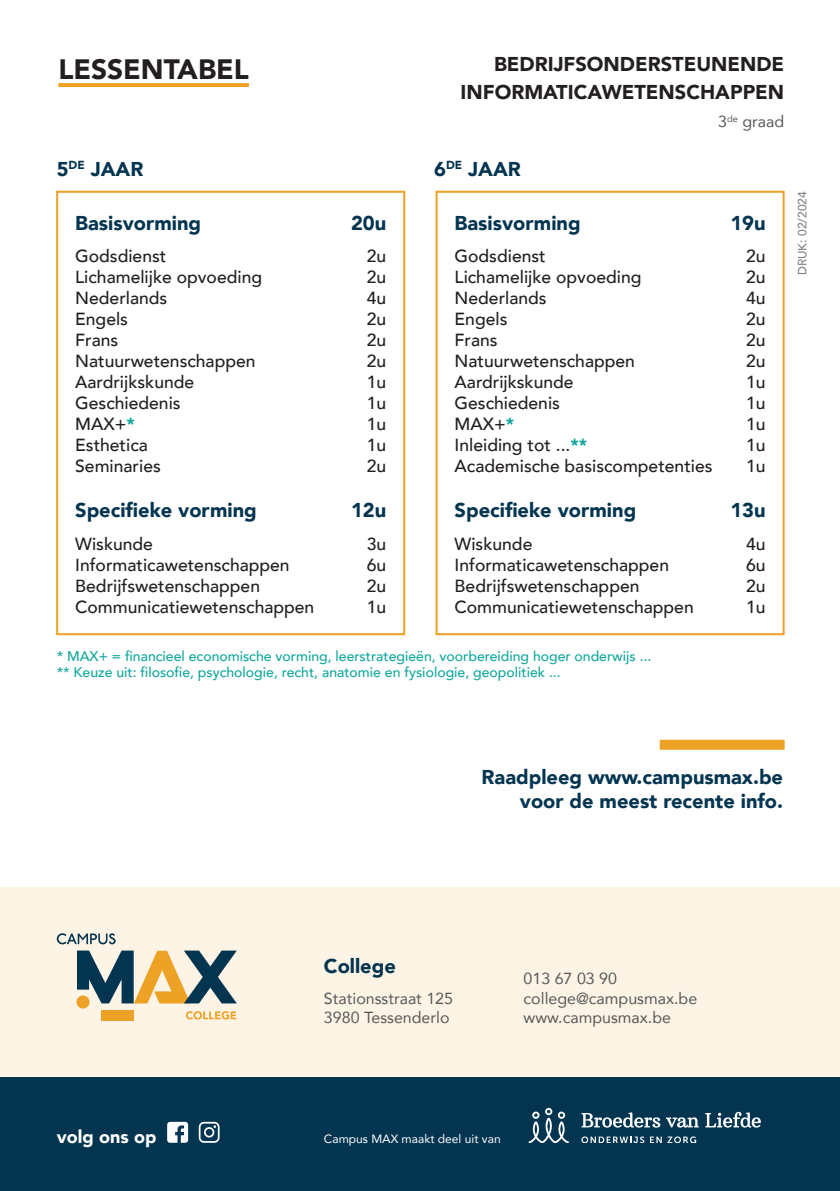
<style>
.page{position:relative;width:840px;height:1191px;background:#fff}
.page>*{position:absolute;margin:0;border:0;box-sizing:border-box;transform-origin:0 0}
.t1{font:900 28px "Avenir";color:#231f20}
.H3__of_titel_kaderstuk{font:900 20px/24px "Avenir";color:#033551;text-align:right}
.Broodtekst{font:900 20px/28px "Avenir";color:#231f20;text-align:right}
.t2{font:900 18px "Avenir";color:#fff}
.Lestabel_vak_uur{font:500 17.6px "Avenir";color:#231f20}
.Broodtekst-2{font:16px/19.2px "Avenir";color:#57585a}
.Kleine_voetnoot{font:500 14px "Avenir";color:#12a79d}
.t3{font:12px "Avenir";color:#fff}
.t4{font:500 12px "Avenir";color:#808285}
.t5{font:900 11.6px "Avenir";color:#033551}
.s1{font-weight:900;color:#12a79d}
.s2{font-size:20px}
</style>
<div class="page">
<div style="left:0;top:887px;width:839px;height:207px;background:#fdf4e5"></div>
<div style="left:0;top:1077px;width:839px;height:114px;background:#033551"></div>
<svg style="left:581px;top:1112px;width:117px;height:15px"></svg>
<svg style="left:705px;top:1111px;width:55px;height:16px"></svg>
<svg style="left:581px;top:1136px;width:80px;height:6px"></svg>
<svg style="left:667px;top:1136px;width:28px;height:6px"></svg>
<svg style="left:528px;top:1108px;width:40px;height:34px"></svg>
<svg style="left:167px;top:1121px;width:21px;height:21px"></svg>
<svg style="left:199px;top:1121px;width:20px;height:21px"></svg>
<div style="left:102px;top:1009px;width:32px;height:11px;background:#eda225"></div>
<div style="left:76px;top:995px;width:13px;height:13px;background:#eda225;border-radius:50%"></div>
<svg style="left:57px;top:933px;width:59px;height:11px"></svg>
<svg style="left:77px;top:950px;width:160px;height:53px"></svg>
<svg style="left:186px;top:1011px;width:50px;height:8px"></svg>
<hr style="left:58px;top:83px;width:191px;height:4px;background:#eda225">
<div style="left:659px;top:739px;width:125px;height:10px;background:#eda225"></div>
<div style="left:435px;top:191px;width:349px;height:444px;border:2px solid #eda225"></div>
<div style="left:56px;top:191px;width:349px;height:444px;border:2px solid #eda225"></div>
<h1 class="t1" style="left:58px;top:45px;width:192px">LESSENTABEL</h1>
<p class="Broodtekst" style="left:460px;top:50px;width:325px">BEDRIJFSONDERSTEUNENDE<br>INFORMATICAWETENSCHAPPEN</p>
<p class="Broodtekst-2" style="left:717px;top:111px;width:68px">3<sup>de</sup> graad</p>
<h2 class="H3__of_titel_kaderstuk" style="left:57px;top:156px;width:88px">5<sup>DE</sup> JAAR</h2>
<h2 class="H3__of_titel_kaderstuk" style="left:468px;top:156px;width:54px">JAAR</h2>
<p class="H3__of_titel_kaderstuk" style="left:454px;top:210px;width:127px">Basisvorming</p>
<p class="H3__of_titel_kaderstuk" style="left:730px;top:210px;width:37px">19u</p>
<p class="Lestabel_vak_uur" style="left:454px;top:241px;width:93px">Godsdienst</p>
<p class="Lestabel_vak_uur" style="left:745px;top:241px;width:21px">2u</p>
<p class="Lestabel_vak_uur" style="left:454px;top:262px;width:188px">Lichamelijke opvoeding</p>
<p class="Lestabel_vak_uur" style="left:745px;top:262px;width:21px">2u</p>
<p class="Lestabel_vak_uur" style="left:454px;top:283px;width:94px">Nederlands</p>
<p class="Lestabel_vak_uur" style="left:745px;top:283px;width:21px">4u</p>
<p class="Lestabel_vak_uur" style="left:454px;top:304px;width:54px">Engels</p>
<p class="Lestabel_vak_uur" style="left:745px;top:304px;width:21px">2u</p>
<p class="Lestabel_vak_uur" style="left:454px;top:325px;width:45px">Frans</p>
<p class="Lestabel_vak_uur" style="left:745px;top:325px;width:21px">2u</p>
<p class="Lestabel_vak_uur" style="left:454px;top:346px;width:182px">Natuurwetenschappen</p>
<p class="Lestabel_vak_uur" style="left:745px;top:346px;width:21px">2u</p>
<p class="Lestabel_vak_uur" style="left:454px;top:367px;width:120px">Aardrijkskunde</p>
<p class="Lestabel_vak_uur" style="left:745px;top:367px;width:21px">1u</p>
<p class="Lestabel_vak_uur" style="left:454px;top:388px;width:107px">Geschiedenis</p>
<p class="Lestabel_vak_uur" style="left:745px;top:388px;width:21px">1u</p>
<p class="Lestabel_vak_uur" style="left:454px;top:409px;width:61px">MAX+<span class="s1">*</span></p>
<p class="Lestabel_vak_uur" style="left:745px;top:409px;width:21px">1u</p>
<p class="Lestabel_vak_uur" style="left:454px;top:430px;width:134px">Inleiding tot ...<span class="s1">**</span></p>
<p class="Lestabel_vak_uur" style="left:745px;top:430px;width:21px">1u</p>
<p class="Lestabel_vak_uur" style="left:454px;top:451px;width:259px">Academische basiscompetenties</p>
<p class="Lestabel_vak_uur" style="left:745px;top:451px;width:21px">1u</p>
<p class="H3__of_titel_kaderstuk" style="left:454px;top:498px;width:183px">Specifieke vorming</p>
<p class="H3__of_titel_kaderstuk" style="left:730px;top:498px;width:37px">13u</p>
<p class="Lestabel_vak_uur" style="left:454px;top:528px;width:79px">Wiskunde</p>
<p class="Lestabel_vak_uur" style="left:745px;top:528px;width:21px">4u</p>
<p class="Lestabel_vak_uur" style="left:454px;top:549px;width:216px">Informaticawetenschappen</p>
<p class="Lestabel_vak_uur" style="left:745px;top:549px;width:21px">6u</p>
<p class="Lestabel_vak_uur" style="left:454px;top:570px;width:186px">Bedrijfswetenschappen</p>
<p class="Lestabel_vak_uur" style="left:745px;top:570px;width:21px">2u</p>
<p class="Lestabel_vak_uur" style="left:454px;top:591px;width:240px">Communicatiewetenschappen</p>
<p class="Lestabel_vak_uur" style="left:745px;top:591px;width:21px">1u</p>
<h2 class="t5" style="left:434px;top:155px;width:30px"><span class="s2">6</span>DE</h2>
<p class="H3__of_titel_kaderstuk" style="left:75px;top:210px;width:127px">Basisvorming</p>
<p class="H3__of_titel_kaderstuk" style="left:351px;top:210px;width:37px">20u</p>
<p class="Lestabel_vak_uur" style="left:75px;top:241px;width:93px">Godsdienst</p>
<p class="Lestabel_vak_uur" style="left:366px;top:241px;width:21px">2u</p>
<p class="Lestabel_vak_uur" style="left:75px;top:262px;width:188px">Lichamelijke opvoeding</p>
<p class="Lestabel_vak_uur" style="left:366px;top:262px;width:21px">2u</p>
<p class="Lestabel_vak_uur" style="left:75px;top:283px;width:94px">Nederlands</p>
<p class="Lestabel_vak_uur" style="left:366px;top:283px;width:21px">4u</p>
<p class="Lestabel_vak_uur" style="left:75px;top:304px;width:54px">Engels</p>
<p class="Lestabel_vak_uur" style="left:366px;top:304px;width:21px">2u</p>
<p class="Lestabel_vak_uur" style="left:75px;top:325px;width:45px">Frans</p>
<p class="Lestabel_vak_uur" style="left:366px;top:325px;width:21px">2u</p>
<p class="Lestabel_vak_uur" style="left:75px;top:346px;width:182px">Natuurwetenschappen</p>
<p class="Lestabel_vak_uur" style="left:366px;top:346px;width:21px">2u</p>
<p class="Lestabel_vak_uur" style="left:75px;top:367px;width:120px">Aardrijkskunde</p>
<p class="Lestabel_vak_uur" style="left:366px;top:367px;width:21px">1u</p>
<p class="Lestabel_vak_uur" style="left:75px;top:388px;width:107px">Geschiedenis</p>
<p class="Lestabel_vak_uur" style="left:366px;top:388px;width:21px">1u</p>
<p class="Lestabel_vak_uur" style="left:75px;top:409px;width:61px">MAX+<span class="s1">*</span></p>
<p class="Lestabel_vak_uur" style="left:366px;top:409px;width:21px">1u</p>
<p class="Lestabel_vak_uur" style="left:75px;top:430px;width:74px">Esthetica</p>
<p class="Lestabel_vak_uur" style="left:366px;top:430px;width:21px">1u</p>
<p class="Lestabel_vak_uur" style="left:75px;top:451px;width:87px">Seminaries</p>
<p class="Lestabel_vak_uur" style="left:366px;top:451px;width:21px">2u</p>
<p class="H3__of_titel_kaderstuk" style="left:75px;top:498px;width:183px">Specifieke vorming</p>
<p class="H3__of_titel_kaderstuk" style="left:351px;top:498px;width:37px">12u</p>
<p class="Lestabel_vak_uur" style="left:75px;top:528px;width:79px">Wiskunde</p>
<p class="Lestabel_vak_uur" style="left:366px;top:528px;width:21px">3u</p>
<p class="Lestabel_vak_uur" style="left:75px;top:549px;width:216px">Informaticawetenschappen</p>
<p class="Lestabel_vak_uur" style="left:366px;top:549px;width:21px">6u</p>
<p class="Lestabel_vak_uur" style="left:75px;top:570px;width:186px">Bedrijfswetenschappen</p>
<p class="Lestabel_vak_uur" style="left:366px;top:570px;width:21px">2u</p>
<p class="Lestabel_vak_uur" style="left:75px;top:591px;width:240px">Communicatiewetenschappen</p>
<p class="Lestabel_vak_uur" style="left:366px;top:591px;width:21px">1u</p>
<p class="Kleine_voetnoot" style="left:57px;top:643px;width:596px">* MAX+ = financieel economische vorming, leerstrategieën, voorbereiding hoger onderwijs ...</p>
<p class="Kleine_voetnoot" style="left:57px;top:660px;width:505px">** Keuze uit: filosofie, psychologie, recht, anatomie en fysiologie, geopolitiek ...</p>
<p class="t4" style="left:791px;top:275px;width:85px;rotate:-90deg">DRUK: 02/2024</p>
<p class="H3__of_titel_kaderstuk" style="left:481px;top:765px;width:303px">Raadpleeg www.campusmax.be voor de meest recente info.</p>
<p class="t2" style="left:57px;top:1121px;width:101px">volg ons op</p>
<p class="H3__of_titel_kaderstuk" style="left:324px;top:953px;width:73px">College</p>
<p class="Broodtekst-2" style="left:324px;top:988px;width:130px">Stationsstraat 125<br>3980 Tessenderlo</p>
<p class="Broodtekst-2" style="left:523px;top:968px;width:175px">013 67 03 90 college@campusmax.be www.campusmax.be</p>
<p class="t3" style="left:324px;top:1129px;width:178px">Campus MAX maakt deel uit van</p>
</div>
